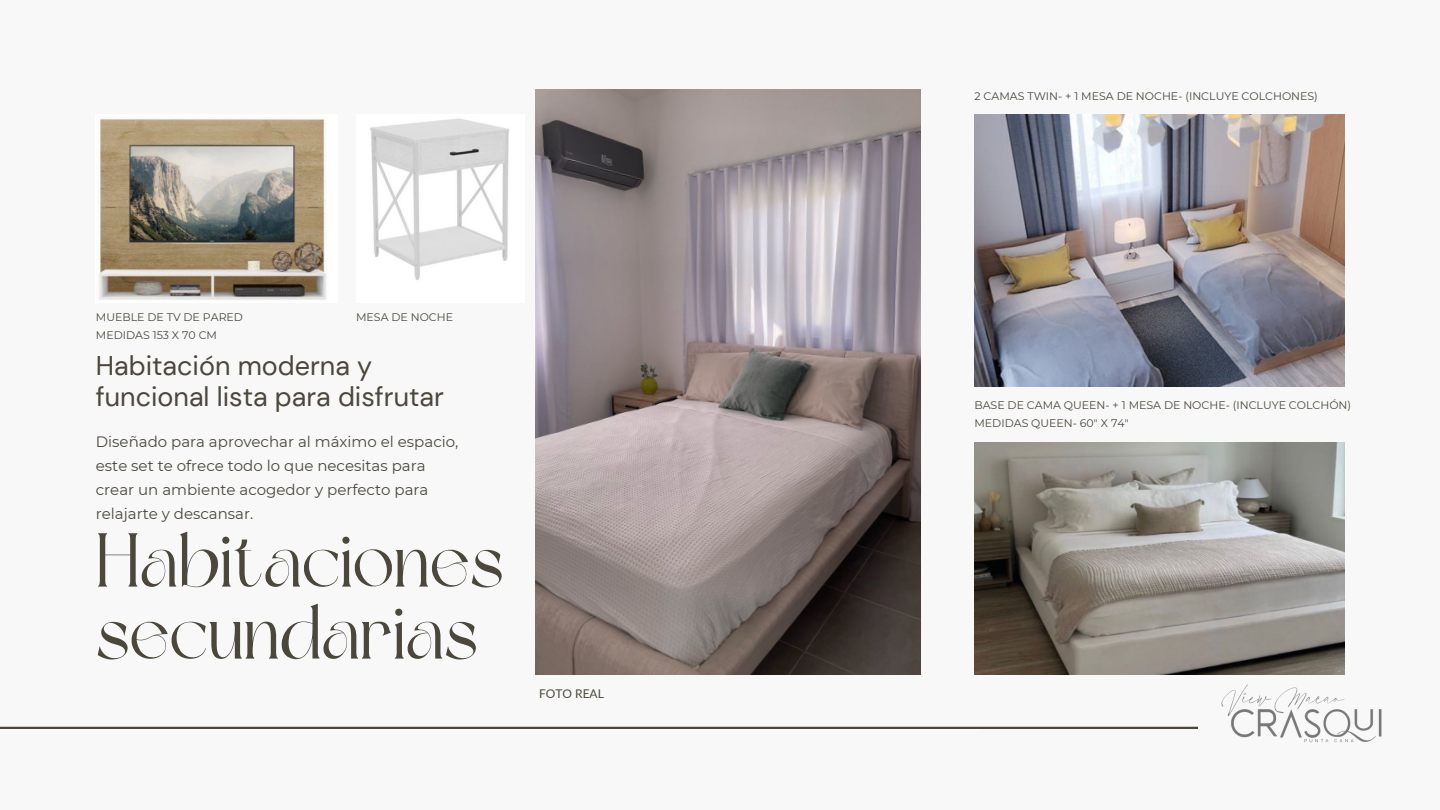
<style>
.page{position:relative;width:1440px;height:810px;background:#f8f8f8}
.page>*{position:absolute;margin:0;border:0;box-sizing:border-box;transform-origin:0 0}
.t1{font:76px/72px "Dream Avenue";color:#4b473d}
.t2{font:27px/31.5px "DM Sans";color:#4b473d}
.t3{font:15px/24px "Montserrat";color:#4b473d}
.t4{font:12px "Lato";color:#4b473d}
.t5{font:11px "Montserrat";color:#4b473d}
</style>
<div class="page">
<hr style="left:0;top:728px;width:981px;height:2px;background:#fff">
<img style="left:974px;top:442px;width:370px;height:233px">
<img style="left:535px;top:89px;width:386px;height:586px">
<img style="left:99px;top:118px;width:227px;height:182px">
<hr style="left:0;top:727px;width:1198px;height:2px;background:#4b473d">
<img style="left:1198px;top:652px;width:184px;height:91px">
<img style="left:974px;top:114px;width:370px;height:273px">
<img style="left:370px;top:118px;width:139px;height:162px">
<p class="t5" style="left:96px;top:311px;width:149px">MUEBLE DE TV DE PARED</p>
<p class="t5" style="left:96px;top:329px;width:123px">MEDIDAS 153 X 70 CM</p>
<p class="t5" style="left:356px;top:311px;width:99px">MESA DE NOCHE</p>
<p class="t2" style="left:96px;top:350px;width:350px">Habitación moderna y funcional lista para disfrutar</p>
<h2 class="t3" style="left:96px;top:430px;width:364px">Diseñado para aprovechar al máximo el espacio, este set te ofrece todo lo que necesitas para crear un ambiente acogedor y perfecto para relajarte y descansar.</h2>
<p class="t1" style="left:96px;top:532px;width:409px">Habitaciones secundarias</p>
<p class="t4" style="left:539px;top:686px;width:66px">FOTO REAL</p>
<h1 class="t5" style="left:974px;top:89px;width:345px">2 CAMAS TWIN- + 1 MESA DE NOCHE- (INCLUYE COLCHONES)</h1>
<h3 class="t5" style="left:974px;top:399px;width:378px">BASE DE CAMA QUEEN- + 1 MESA DE NOCHE- (INCLUYE COLCHÓN)</h3>
<p class="t5" style="left:974px;top:417px;width:156px">MEDIDAS QUEEN- 60" X 74"</p>
</div>
